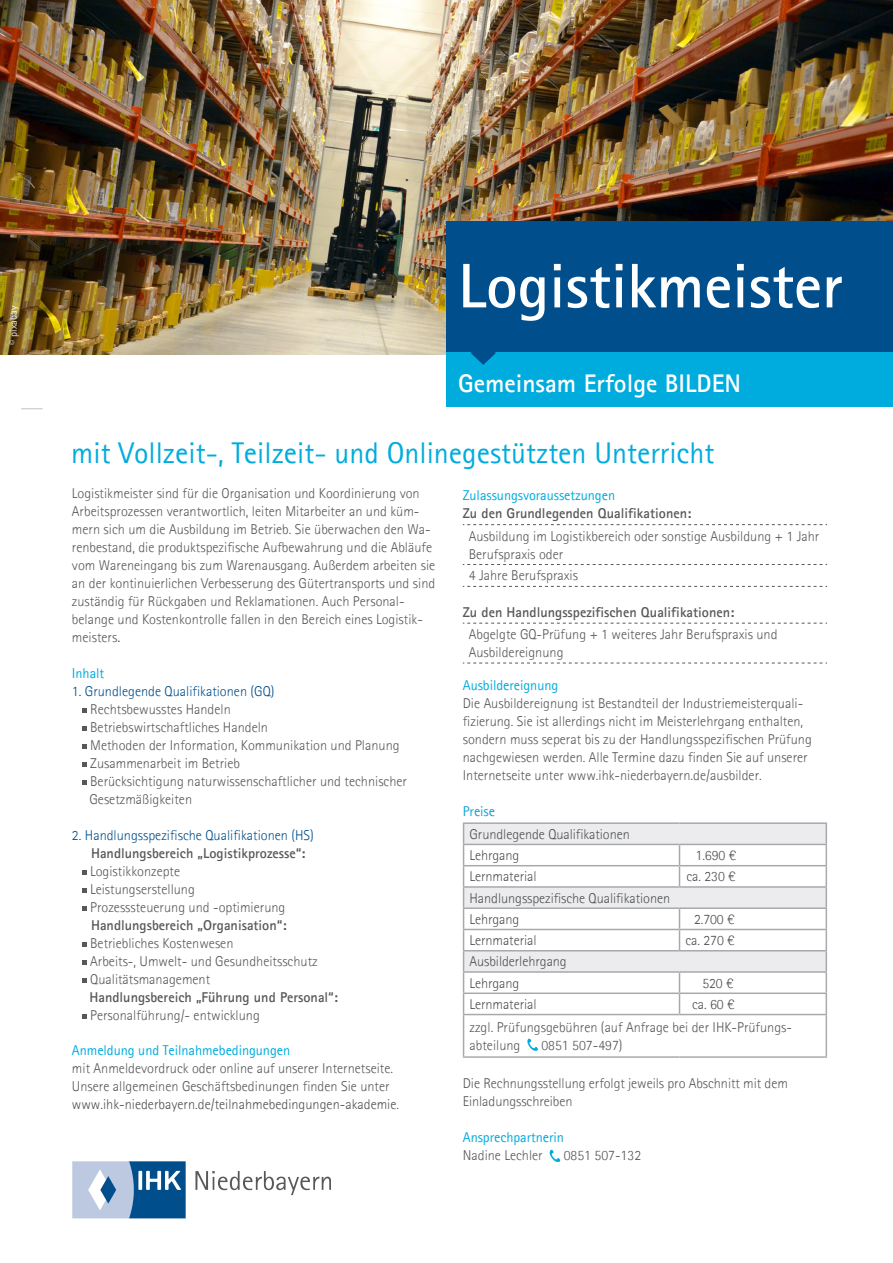
<style>
.page{position:relative;width:893px;height:1263px;background:#fff}
.page>*{position:absolute;margin:0;border:0;box-sizing:border-box;transform-origin:0 0}
.t1{font:700 63px "Agfa Rotis Sans Serif";color:#fff}
.Headline_Absatz_22pt{font:30px "Agfa Rotis Sans Serif";color:#00acdd}
.t2{font:700 25.5px "Agfa Rotis Sans Serif";color:#fff}
.Aufzählung_mit_Punkten__ganz_links{font:300 14.25px/18px "Agfa Rotis Sans Serif";color:#57585a}
.Lauftext_WBP{font:300 14.25px/18px "Agfa Rotis Sans Serif";color:#57585a}
.Lauftext_WBP-2{font:300 14.25px "Agfa Rotis Sans Serif";letter-spacing:-.005em;color:#4e5051}
.Aufzählung_mit_Punkten__ganz_links-2{font:700 14.25px "Agfa Rotis Sans Serif";color:#57585a}
.Aufzählung_mit_Punkten__ganz_links-3{font:14.25px "Agfa Rotis Sans Serif";letter-spacing:-.005em;color:#00acdd}
.Lauftext_WBP-3{font:700 14.25px "Agfa Rotis Sans Serif";color:#57585a}
.Aufzählung_mit_Punkten__ganz_links-4{font:300 14.25px "Agfa Rotis Sans Serif";color:#004f8c}
.Aufzählung_mit_Punkten__ganz_links-5{font:300 14.25px "Agfa Rotis Sans Serif";color:#4e5051}
.Lauftext_WBP-4{font:14.25px "Agfa Rotis Sans Serif";letter-spacing:-.005em;color:#13a1d7}
.t3{font:10.5px "Agfa Rotis Sans Serif";color:#fff}
.s1{font-weight:400}
</style>
<div class="page">
<img style="left:0;top:0;width:893px;height:354px">
<div style="left:446px;top:221px;width:447px;height:132px;background:#004f8c"></div>
<div style="left:446px;top:353px;width:447px;height:54px;background:#00acdd"></div>
<svg style="left:471px;top:352px;width:25px;height:13px"></svg>
<svg style="left:21px;top:408px;width:22px;height:1px"></svg>
<svg style="left:83px;top:708px;width:4px;height:4px"></svg>
<svg style="left:83px;top:726px;width:4px;height:4px"></svg>
<svg style="left:83px;top:744px;width:4px;height:4px"></svg>
<svg style="left:83px;top:762px;width:4px;height:4px"></svg>
<svg style="left:83px;top:780px;width:4px;height:4px"></svg>
<svg style="left:83px;top:870px;width:4px;height:4px"></svg>
<svg style="left:83px;top:888px;width:4px;height:4px"></svg>
<svg style="left:83px;top:906px;width:4px;height:4px"></svg>
<svg style="left:83px;top:942px;width:4px;height:4px"></svg>
<svg style="left:83px;top:960px;width:4px;height:4px"></svg>
<svg style="left:83px;top:978px;width:4px;height:4px"></svg>
<svg style="left:83px;top:1014px;width:4px;height:4px"></svg>
<svg style="left:463px;top:524px;width:364px;height:1px"></svg>
<svg style="left:463px;top:564px;width:364px;height:1px"></svg>
<svg style="left:463px;top:586px;width:364px;height:1px"></svg>
<svg style="left:463px;top:623px;width:364px;height:1px"></svg>
<svg style="left:463px;top:663px;width:364px;height:1px"></svg>
<hr style="left:463px;top:822px;width:216px;height:2px;background:#a8a9ad">
<hr style="left:679px;top:822px;width:148px;height:2px;background:#a8a9ad">
<hr style="left:463px;top:1014px;width:216px;height:1px;background:#a8a9ad">
<hr style="left:463px;top:1015px;width:1px;height:41px;background:#a8a9ad">
<hr style="left:679px;top:1014px;width:148px;height:1px;background:#a8a9ad">
<hr style="left:826px;top:1015px;width:1px;height:41px;background:#a8a9ad">
<hr style="left:463px;top:1056px;width:216px;height:2px;background:#a8a9ad">
<hr style="left:679px;top:1056px;width:148px;height:2px;background:#a8a9ad">
<svg style="left:463px;top:824px;width:364px;height:190px"></svg>
<svg style="left:527px;top:1038px;width:11px;height:13px"></svg>
<svg style="left:549px;top:1149px;width:12px;height:13px"></svg>
<svg style="left:72px;top:1161px;width:114px;height:57px;background:#729abf"></svg>
<svg style="left:195px;top:1171px;width:136px;height:24px"></svg>
<p class="t3" style="left:7px;top:345px;width:41px;rotate:-90deg">© pixabay</p>
<p class="t1" style="left:458px;top:246px;width:386px">Logistikmeister</p>
<p class="t2" style="left:458px;top:367px;width:284px">Gemeinsam Erfolge BILDEN</p>
<p class="Headline_Absatz_22pt" style="left:71px;top:435px;width:645px">mit Vollzeit-, Teilzeit- und Onlinegestützten Unterricht</p>
<p class="Lauftext_WBP" style="left:72px;top:484px;width:365px">Logistikmeister sind für die Organisation und Koordinierung von Arbeitsprozessen verantwortlich, leiten Mitarbeiter an und küm&shy;mern sich um die Ausbildung im Betrieb. Sie überwachen den Wa&shy;renbestand, die produktspezifische Aufbewahrung und die Abläufe vom Wareneingang bis zum Warenausgang. Außerdem arbeiten sie an der kontinuierlichen Verbesserung des Gütertransports und sind zuständig für Rückgaben und Reklamationen. Auch Personal-</p>
<p class="Lauftext_WBP" style="left:72px;top:610px;width:352px">belange und Kostenkontrolle fallen in den Bereich eines Logistik&shy;meisters<span class="s1">.</span></p>
<p class="Aufzählung_mit_Punkten__ganz_links-3" style="left:72px;top:665px;width:34px">Inhalt</p>
<p class="Aufzählung_mit_Punkten__ganz_links-4" style="left:72px;top:683px;width:204px">1. Grundlegende Qualifikationen (GQ)</p>
<p class="Aufzählung_mit_Punkten__ganz_links" style="left:90px;top:700px;width:142px">Rechtsbewusstes Handeln</p>
<p class="Aufzählung_mit_Punkten__ganz_links" style="left:90px;top:718px;width:179px">Betriebswirtschaftliches Handeln</p>
<p class="Aufzählung_mit_Punkten__ganz_links" style="left:90px;top:736px;width:311px">Methoden der Information, Kommunikation und Planung</p>
<p class="Aufzählung_mit_Punkten__ganz_links" style="left:90px;top:754px;width:151px">Zusammenarbeit im Betrieb</p>
<p class="Aufzählung_mit_Punkten__ganz_links" style="left:90px;top:772px;width:318px">Berücksichtigung naturwissenschaftlicher und technischer</p>
<p class="Aufzählung_mit_Punkten__ganz_links" style="left:89px;top:790px;width:104px">Gesetzmäßigkeiten</p>
<p class="Aufzählung_mit_Punkten__ganz_links-4" style="left:72px;top:827px;width:243px">2. Handlungsspezifische Qualifikationen (HS)</p>
<p class="Aufzählung_mit_Punkten__ganz_links-2" style="left:91px;top:844px;width:216px">Handlungsbereich „Logistikprozesse“:</p>
<p class="Aufzählung_mit_Punkten__ganz_links" style="left:90px;top:862px;width:91px">Logistikkonzepte</p>
<p class="Aufzählung_mit_Punkten__ganz_links" style="left:90px;top:880px;width:106px">Leistungserstellung</p>
<p class="Aufzählung_mit_Punkten__ganz_links" style="left:90px;top:898px;width:197px">Prozesssteuerung und -optimierung</p>
<p class="Aufzählung_mit_Punkten__ganz_links-2" style="left:91px;top:916px;width:197px">Handlungsbereich „Organisation“:</p>
<p class="Aufzählung_mit_Punkten__ganz_links" style="left:90px;top:934px;width:145px">Betriebliches Kostenwesen</p>
<p class="Aufzählung_mit_Punkten__ganz_links" style="left:90px;top:952px;width:229px">Arbeits-, Umwelt- und Gesundheitsschutz</p>
<p class="Aufzählung_mit_Punkten__ganz_links" style="left:90px;top:970px;width:122px">Qualitätsmanagement</p>
<p class="Aufzählung_mit_Punkten__ganz_links-2" style="left:89px;top:988px;width:250px">Handlungsbereich „Führung und Personal“:</p>
<p class="Aufzählung_mit_Punkten__ganz_links" style="left:90px;top:1006px;width:171px">Personalführung/- entwicklung</p>
<p class="Aufzählung_mit_Punkten__ganz_links-3" style="left:72px;top:1041px;width:220px">Anmeldung und Teilnahmebedingungen</p>
<p class="Aufzählung_mit_Punkten__ganz_links" style="left:72px;top:1059px;width:323px">mit Anmeldevordruck oder online auf unserer Internetseite.</p>
<p class="Aufzählung_mit_Punkten__ganz_links" style="left:72px;top:1077px;width:319px">Unsere allgemeinen Geschäftsbedinungen finden Sie unter</p>
<p class="Aufzählung_mit_Punkten__ganz_links-5" style="left:72px;top:1095px;width:329px">www.ihk-niederbayern.de/teilnahmebedingungen-akademie.</p>
<p class="Aufzählung_mit_Punkten__ganz_links-3" style="left:463px;top:487px;width:154px">Zulassungsvoraussetzungen</p>
<p class="Lauftext_WBP-3" style="left:463px;top:504px;width:230px">Zu den Grundlegenden Qualifikationen:</p>
<p class="Lauftext_WBP" style="left:469px;top:526px;width:352px">Ausbildung im Logistikbereich oder sonstige Ausbildung + 1 Jahr<br>Berufspraxis oder</p>
<p class="Lauftext_WBP" style="left:469px;top:566px;width:111px">4 Jahre Berufspraxis</p>
<p class="Lauftext_WBP-3" style="left:463px;top:603px;width:273px">Zu den Handlungsspezifischen Qualifikationen:</p>
<p class="Lauftext_WBP" style="left:469px;top:625px;width:310px">Abgelgte GQ-Prüfung + 1 weiteres Jahr Berufspraxis und</p>
<p class="Lauftext_WBP" style="left:469px;top:643px;width:96px">Ausbildereignung</p>
<p class="Aufzählung_mit_Punkten__ganz_links-3" style="left:463px;top:677px;width:97px">Ausbildereignung</p>
<p class="Aufzählung_mit_Punkten__ganz_links" style="left:463px;top:694px;width:351px">Die Ausbildereignung ist Bestandteil der Industriemeisterquali&shy;fizierung. Sie ist allerdings nicht im Meisterlehrgang enthalten, sondern muss seperat bis zu der Handlungsspezifischen Prüfung nachgewiesen werden. Alle Termine dazu finden Sie auf unserer Internetseite unter www.ihk-niederbayern.de/ausbilder.</p>
<p class="Lauftext_WBP-4" style="left:463px;top:803px;width:34px">Preise</p>
<p class="Lauftext_WBP-2" style="left:470px;top:825px;width:162px">Grundlegende Qualifikationen</p>
<p class="Lauftext_WBP-2" style="left:470px;top:847px;width:51px">Lehrgang</p>
<p class="Lauftext_WBP-2" style="left:696px;top:847px;width:42px">1.690 €</p>
<p class="Lauftext_WBP-2" style="left:470px;top:868px;width:69px">Lernmaterial</p>
<p class="Lauftext_WBP-2" style="left:687px;top:868px;width:51px">ca. 230 €</p>
<p class="Lauftext_WBP-2" style="left:470px;top:889px;width:202px">Handlungsspezifische Qualifikationen</p>
<p class="Lauftext_WBP-2" style="left:470px;top:910px;width:51px">Lehrgang</p>
<p class="Lauftext_WBP-2" style="left:694px;top:910px;width:42px">2.700 €</p>
<p class="Lauftext_WBP-2" style="left:470px;top:932px;width:69px">Lernmaterial</p>
<p class="Lauftext_WBP-2" style="left:685px;top:932px;width:51px">ca. 270 €</p>
<p class="Lauftext_WBP-2" style="left:470px;top:953px;width:99px">Ausbilderlehrgang</p>
<p class="Lauftext_WBP-2" style="left:470px;top:974px;width:51px">Lehrgang</p>
<p class="Lauftext_WBP-2" style="left:702px;top:974px;width:33px">520 €</p>
<p class="Lauftext_WBP-2" style="left:470px;top:995px;width:69px">Lernmaterial</p>
<p class="Lauftext_WBP-2" style="left:692px;top:995px;width:44px">ca. 60 €</p>
<p class="Aufzählung_mit_Punkten__ganz_links" style="left:470px;top:1018px;width:324px">zzgl. Prüfungsgebühren (auf Anfrage bei der IHK-Prüfungs-</p>
<p class="Aufzählung_mit_Punkten__ganz_links" style="left:470px;top:1036px;width:52px">abteilung</p>
<p class="Aufzählung_mit_Punkten__ganz_links" style="left:541px;top:1036px;width:83px">0851 507-497)</p>
<p class="Aufzählung_mit_Punkten__ganz_links" style="left:463px;top:1074px;width:327px">Die Rechnungsstellung erfolgt jeweils pro Abschnitt mit dem</p>
<p class="Aufzählung_mit_Punkten__ganz_links" style="left:463px;top:1092px;width:111px">Einladungsschreiben</p>
<p class="Aufzählung_mit_Punkten__ganz_links-3" style="left:463px;top:1128px;width:103px">Ansprechpartnerin</p>
<p class="Aufzählung_mit_Punkten__ganz_links" style="left:463px;top:1146px;width:81px">Nadine Lechler</p>
<p class="Aufzählung_mit_Punkten__ganz_links" style="left:564px;top:1146px;width:79px">0851 507-132</p>
</div>
